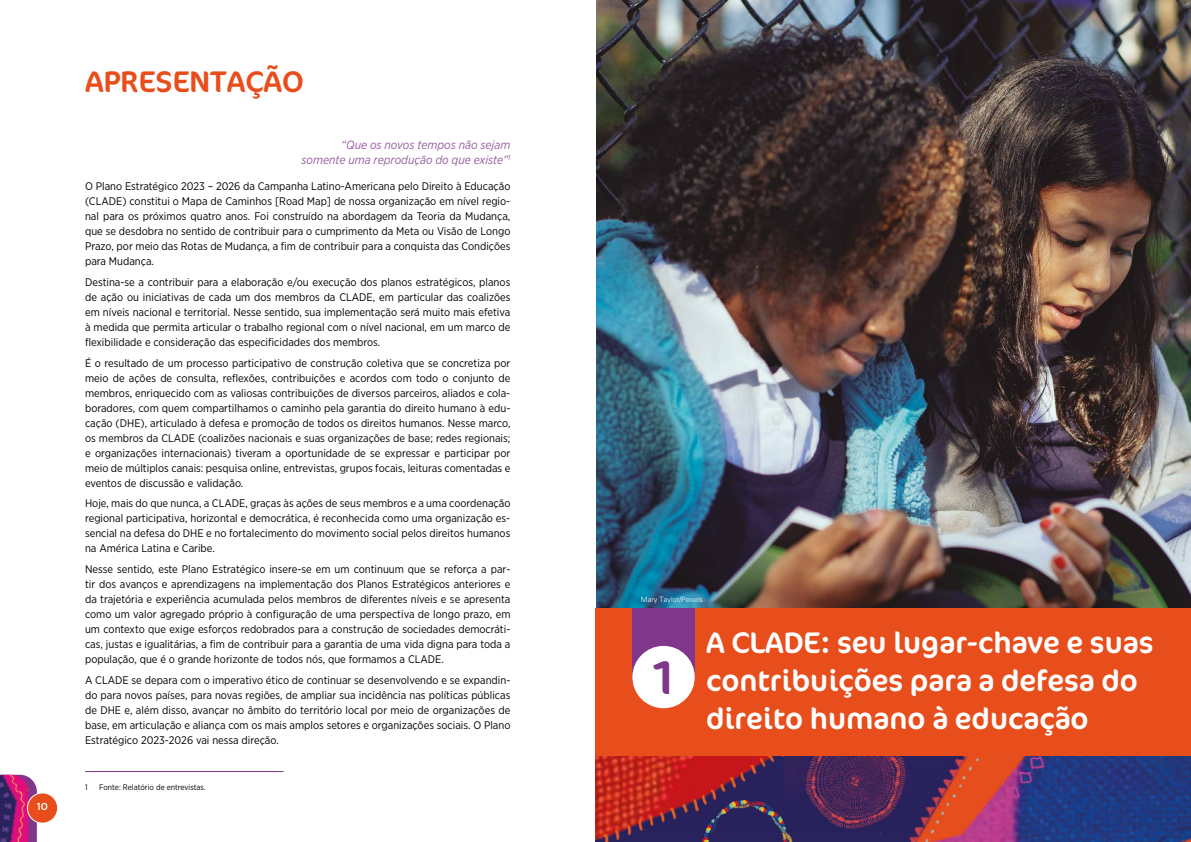
<style>
.page{position:relative;width:1191px;height:842px;background:#fff}
.page>*{position:absolute;margin:0;border:0;box-sizing:border-box;transform-origin:0 0}
.t1{font:48px "Cocon";color:#80368b}
.t2{font:30px/38px "Cocon";color:#fff}
.t3{font:30px "Cocon";color:#e74e1c}
.t4{font:italic 12px/15px "Gotham Narrow";color:#975ca1;text-align:right}
.t5{font:11px/15px "Gotham Narrow";color:#000;text-align:justify}
.t6{font:500 10px "Gotham";color:#fff}
.t7{font:8px "Gotham Narrow";color:#000}
.t8{font:300 7.4px "Univers LT Std";color:#fff}
</style>
<div class="page">
<svg style="left:28px;top:777px;width:9px;height:65px"></svg>
<img style="left:0;top:775px;width:28px;height:67px">
<div style="left:27px;top:793px;width:31px;height:30px;background:#e74e1c;border-radius:50%"></div>
<div style="left:27px;top:792px;width:31px;height:32px;border:1px solid #fff;border-radius:50%"></div>
<hr style="left:85px;top:771px;width:198px;height:1px;background:#80368b">
<img style="left:596px;top:0;width:595px;height:608px">
<div style="left:595px;top:608px;width:596px;height:158px;background:#e74e1c"></div>
<img style="left:595px;top:756px;width:596px;height:86px">
<div style="left:632px;top:608px;width:62px;height:73px;background:#80368b"></div>
<div style="left:632px;top:646px;width:62px;height:62px;background:#fff;border-radius:50%"></div>
<p class="t6" style="left:37px;top:801px;width:13px">10</p>
<h2 class="t3" style="left:85px;top:65px;width:220px">APRESENTAÇÃO</h2>
<p class="t4" style="left:301px;top:137px;width:210px">“Que os novos tempos não sejam somente uma reprodução do que existe”<sup>1</sup></p>
<p class="t5" style="left:85px;top:179px;width:427px">O Plano Estratégico 2023 – 2026 da Campanha Latino-Americana pelo Direito à Educação (CLADE) constitui o Mapa de Caminhos [Road Map] de nossa organização em nível regio&shy;nal para os próximos quatro anos. Foi construído na abordagem da Teoria da Mudança, que se desdobra no sentido de contribuir para o cumprimento da Meta ou Visão de Longo Prazo, por meio das Rotas de Mudança, a fim de contribuir para a conquista das Condições para Mudança.</p>
<p class="t5" style="left:85px;top:274px;width:427px">Destina-se a contribuir para a elaboração e/ou execução dos planos estratégicos, planos de ação ou iniciativas de cada um dos membros da CLADE, em particular das coalizões em níveis nacional e territorial. Nesse sentido, sua implementação será muito mais efetiva à medida que permita articular o trabalho regional com o nível nacional, em um marco de flexibilidade e consideração das especificidades dos membros.</p>
<p class="t5" style="left:85px;top:355px;width:427px">É o resultado de um processo participativo de construção coletiva que se concretiza por meio de ações de consulta, reflexões, contribuições e acordos com todo o conjunto de membros, enriquecido com as valiosas contribuições de diversos parceiros, aliados e cola&shy;boradores, com quem compartilhamos o caminho pela garantia do direito humano à edu&shy;cação (DHE), articulado à defesa e promoção de todos os direitos humanos. Nesse marco, os membros da CLADE (coalizões nacionais e suas organizações de base; redes regionais; e organizações internacionais) tiveram a oportunidade de se expressar e participar por meio de múltiplos canais: pesquisa online, entrevistas, grupos focais, leituras comentadas e eventos de discussão e validação.</p>
<p class="t5" style="left:85px;top:496px;width:427px">Hoje, mais do que nunca, a CLADE, graças às ações de seus membros e a uma coordenação regional participativa, horizontal e democrática, é reconhecida como uma organização es&shy;sencial na defesa do DHE e no fortalecimento do movimento social pelos direitos humanos na América Latina e Caribe.</p>
<p class="t5" style="left:85px;top:561px;width:427px">Nesse sentido, este Plano Estratégico insere-se em um continuum que se reforça a par&shy;tir dos avanços e aprendizagens na implementação dos Planos Estratégicos anteriores e da trajetória e experiência acumulada pelos membros de diferentes níveis e se apresenta como um valor agregado próprio à configuração de uma perspectiva de longo prazo, em um contexto que exige esforços redobrados para a construção de sociedades democráti&shy;cas, justas e igualitárias, a fim de contribuir para a garantia de uma vida digna para toda a população, que é o grande horizonte de todos nós, que formamos a CLADE.</p>
<p class="t5" style="left:85px;top:672px;width:427px">A CLADE se depara com o imperativo ético de continuar se desenvolvendo e se expandin&shy;do para novos países, para novas regiões, de ampliar sua incidência nas políticas públicas de DHE e, além disso, avançar no âmbito do território local por meio de organizações de base, em articulação e aliança com os mais amplos setores e organizações sociais. O Plano Estratégico 2023-2026 vai nessa direção.</p>
<p class="t7" style="left:85px;top:782px;width:4px">1</p>
<p class="t7" style="left:99px;top:782px;width:108px">Fonte: Relatório de entrevistas.</p>
<p class="t8" style="left:641px;top:595px;width:64px">Mary Taylor/Pexels</p>
<h1 class="t1" style="left:653px;top:650px;width:21px">1</h1>
<h2 class="t2" style="left:706px;top:625px;width:449px">A CLADE: seu lugar-chave e suas contribuições para a defesa do direito humano à educação</h2>
</div>
